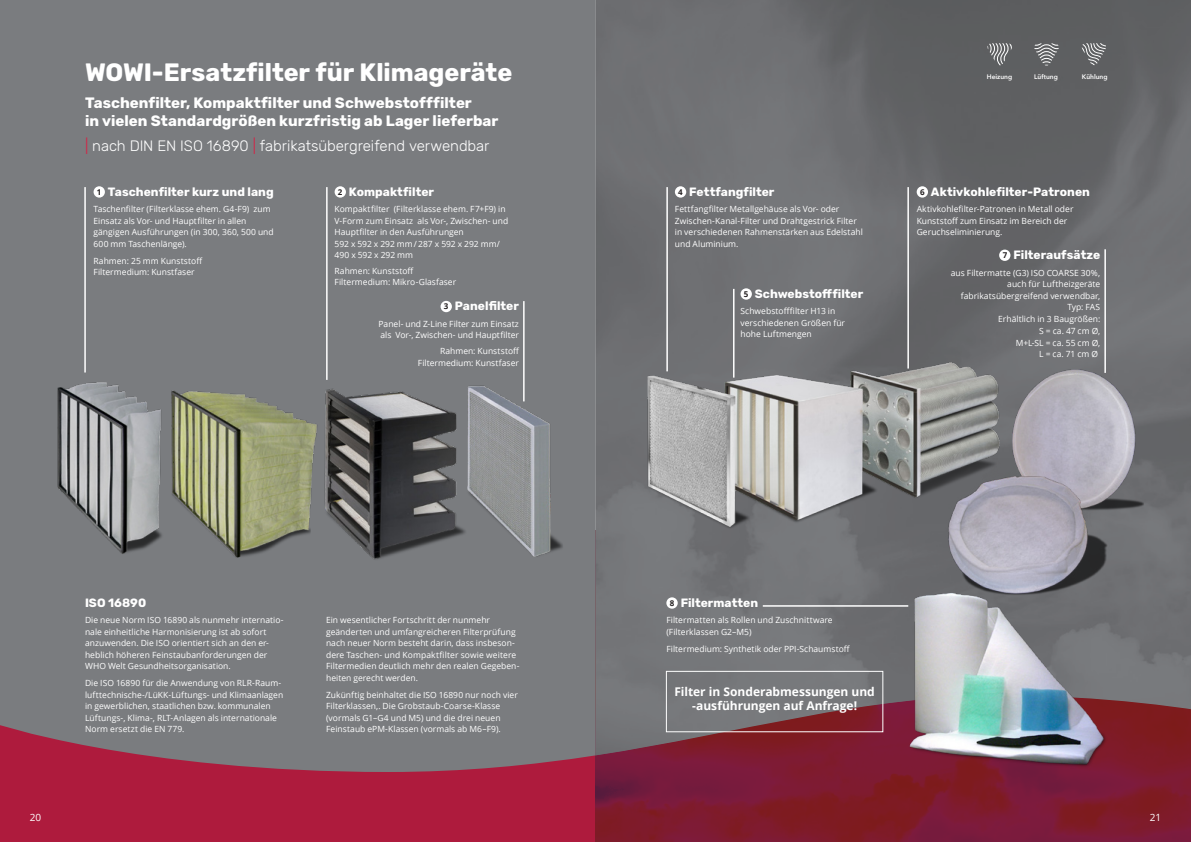
<style>
.page{position:relative;width:1191px;height:842px;background:#fff}
.page>*{position:absolute;margin:0;border:0;box-sizing:border-box;transform-origin:0 0}
.t1{font:700 25px "Rubik";color:#fff}
.t2{font:700 15px/18px "Rubik";color:#fff}
.t3{font:300 15px "Rubik";letter-spacing:-.005em;color:#fff}
.t4{font:700 12px "Rubik";letter-spacing:.005em;color:#fff}
.t5{font:700 12px/14.4px "Open Sans";letter-spacing:-.005em;color:#fff;text-align:center}
.t6{font:10px "Open Sans";color:#fff}
.t7{font:8.5px/11.5px "Open Sans";letter-spacing:.005em;color:#fff}
.t8{font:600 6.6px "Avenir Next";color:#fff}
.t9{font:700 4.6px "Rubik";color:#fff}
.s1{color:#da1e42}
.s2{font-family:"Open Sans";font-size:8px;color:#231f20}
</style>
<div class="page">
<div style="left:0;top:531px;width:595px;height:311px;background:#ae1b3d"></div>
<img style="left:595px;top:755px;width:596px;height:87px">
<div style="left:0;top:0;width:595px;height:772px;background:#7a7c7f"></div>
<img style="left:595px;top:0;width:596px;height:755px">
<svg style="left:987px;top:43px;width:24px;height:22px"></svg>
<svg style="left:1034px;top:43px;width:24px;height:23px"></svg>
<svg style="left:1081px;top:43px;width:25px;height:22px"></svg>
<img style="left:54px;top:345px;width:265px;height:219px">
<img style="left:444px;top:364px;width:120px;height:227px">
<img style="left:316px;top:356px;width:160px;height:227px">
<img style="left:1030px;top:364px;width:113px;height:163px">
<img style="left:645px;top:340px;width:385px;height:190px">
<img style="left:944px;top:458px;width:167px;height:120px">
<hr style="left:1104px;top:249px;width:2px;height:124px;background:#fff">
<div style="left:999px;top:250px;width:11px;height:11px;background:#fff;border-radius:50%"></div>
<img style="left:901px;top:578px;width:218px;height:196px">
<hr style="left:84px;top:187px;width:2px;height:185px;background:#fff">
<hr style="left:523px;top:301px;width:1px;height:100px;background:#fff">
<hr style="left:326px;top:187px;width:1px;height:193px;background:#fff">
<div style="left:94px;top:186px;width:11px;height:12px;background:#fff;border-radius:50%"></div>
<div style="left:334px;top:186px;width:12px;height:12px;background:#fff;border-radius:50%"></div>
<div style="left:440px;top:301px;width:12px;height:11px;background:#fff;border-radius:50%"></div>
<hr style="left:666px;top:187px;width:2px;height:184px;background:#fff">
<hr style="left:907px;top:187px;width:2px;height:182px;background:#fff">
<hr style="left:733px;top:289px;width:1px;height:89px;background:#fff">
<div style="left:916px;top:186px;width:12px;height:12px;background:#fff;border-radius:50%"></div>
<div style="left:740px;top:288px;width:12px;height:12px;background:#fff;border-radius:50%"></div>
<div style="left:675px;top:186px;width:11px;height:12px;background:#fff;border-radius:50%"></div>
<hr style="left:763px;top:605px;width:145px;height:2px;background:#fff">
<div style="left:666px;top:671px;width:217px;height:61px;border:1px solid #fff"></div>
<div style="left:666px;top:597px;width:11px;height:12px;background:#fff;border-radius:50%"></div>
<h1 class="t1" style="left:85px;top:58px;width:429px">WOWI-Ersatzfilter für Klimageräte</h1>
<h2 class="t2" style="left:85px;top:94px;width:415px">Taschenfilter, Kompaktfilter und Schwebstofffilter<br>in vielen Standardgrößen kurzfristig ab Lager lieferbar</h2>
<h2 class="t3" style="left:85px;top:137px;width:406px"><span class="s1">|</span> nach DIN EN ISO 16890 <span class="s1">|</span> fabrikatsübergreifend verwendbar</h2>
<h3 class="t4" style="left:97px;top:184px;width:178px"><span class="s2">1</span> Taschenfilter kurz und lang</h3>
<p class="t7" style="left:94px;top:203px;width:182px">Taschenfilter (Filterklasse ehem. G4-F9) zum Einsatz als Vor- und Hauptfilter in allen gängigen Ausführungen (in 300, 360, 500 und 600 mm Taschenlänge).</p>
<p class="t7" style="left:94px;top:255px;width:110px">Rahmen: 25 mm Kunststoff<br>Filtermedium: Kunstfaser</p>
<h3 class="t4" style="left:338px;top:184px;width:98px"><span class="s2">2</span> Kompaktfilter</h3>
<p class="t7" style="left:334px;top:203px;width:175px">Kompaktfilter (Filterklasse ehem. F7+F9) in V-Form zum Einsatz als Vor-, Zwischen- und Hauptfilter in den Ausführungen<br>592 x 592 x 292 mm / 287 x 592 x 292 mm/ 490 x 592 x 292 mm</p>
<p class="t7" style="left:334px;top:265px;width:123px">Rahmen: Kunststoff<br>Filtermedium: Mikro-Glasfaser</p>
<h3 class="t4" style="left:444px;top:299px;width:77px"><span class="s2">3</span> Panelfilter</h3>
<p class="t7" style="left:378px;top:318px;width:142px">Panel- und Z-Line Filter zum Einsatz als Vor-, Zwischen- und Hauptfilter</p>
<p class="t7" style="left:418px;top:345px;width:103px;text-align:right">Rahmen: Kunststoff<br>Filtermedium: Kunstfaser</p>
<h3 class="t4" style="left:85px;top:595px;width:63px">ISO 16890</h3>
<p class="t7" style="left:85px;top:614px;width:199px">Die neue Norm ISO 16890 als nunmehr internatio&shy;nale einheitliche Harmonisierung ist ab sofort anzuwenden. Die ISO orientiert sich an den er&shy;heblich höheren Feinstaubanforderungen der WHO Welt Gesundheitsorganisation.</p>
<p class="t7" style="left:85px;top:677px;width:200px">Die ISO 16890 für die Anwendung von RLR-Raum&shy;lufttechnische-/LüKK-Lüftungs- und Klimaanlagen in gewerblichen, staatlichen bzw. kommunalen Lüftungs-, Klima-, RLT-Anlagen als internationale Norm ersetzt die EN 779.</p>
<p class="t7" style="left:326px;top:614px;width:194px">Ein wesentlicher Fortschritt der nunmehr geänderten und umfangreicheren Filterprüfung nach neuer Norm besteht darin, dass insbeson&shy;dere Taschen- und Kompaktfilter sowie weitere Filtermedien deutlich mehr den realen Gegeben&shy;heiten gerecht werden.</p>
<p class="t7" style="left:326px;top:689px;width:193px">Zukünftig beinhaltet die ISO 16890 nur noch vier Filterklassen,. Die Grobstaub-Coarse-Klasse (vormals G1–G4 und M5) und die drei neuen Feinstaub ePM-Klassen (vormals ab M6–F9).</p>
<h3 class="t4" style="left:678px;top:184px;width:98px"><span class="s2">4</span> Fettfangfilter</h3>
<p class="t7" style="left:675px;top:203px;width:189px">Fettfangfilter Metallgehäuse als Vor- oder Zwischen-Kanal-Filter und Drahtgestrick Filter in verschiedenen Rahmenstärken aus Edelstahl und Aluminium.</p>
<h3 class="t4" style="left:744px;top:286px;width:121px"><span class="s2">5</span> Schwebstofffilter</h3>
<p class="t7" style="left:740px;top:305px;width:106px">Schwebstofffilter H13 in verschiedenen Größen für hohe Luftmengen</p>
<p class="t9" style="left:998px;top:72px;width:20px">Lüftung</p>
<p class="t9" style="left:1044px;top:72px;width:14px">Klima</p>
<p class="t8" style="left:1082px;top:71px;width:27px">Kühlung</p>
<p class="t9" style="left:1084px;top:72px;width:21px">Kühlung</p>
<p class="t9" style="left:994px;top:73px;width:20px">Heizung</p>
<p class="t9" style="left:1033px;top:73px;width:20px">Lüftung</p>
<p class="t9" style="left:990px;top:73px;width:20px">Heizung</p>
<p class="t9" style="left:1037px;top:73px;width:20px">Lüftung</p>
<p class="t9" style="left:1079px;top:73px;width:14px">Klima</p>
<p class="t9" style="left:1083px;top:73px;width:14px">Klima</p>
<p class="t8" style="left:1034px;top:71px;width:25px">Lüftung</p>
<p class="t8" style="left:987px;top:71px;width:27px">Heizung</p>
<h3 class="t4" style="left:920px;top:184px;width:171px"><span class="s2">6</span> Aktivkohlefilter-Patronen</h3>
<p class="t7" style="left:916px;top:203px;width:158px">Aktivkohlefilter-Patronen in Metall oder<br>Kunststoff zum Einsatz im Bereich der<br>Geruchseliminierung.</p>
<h3 class="t4" style="left:1002px;top:248px;width:99px"><span class="s2">7</span> Filteraufsätze</h3>
<p class="t7" style="left:950px;top:266px;width:151px;text-align:right">aus Filtermatte (G3) ISO COARSE 30%, auch für Luftheizgeräte fabrikatsübergreifend verwendbar,<br>Typ: FAS<br>Erhältlich in 3 Baugrößen:</p>
<p class="t7" style="left:1015px;top:325px;width:86px;text-align:right">S = ca. 47 cm Ø,<br>M+L-SL = ca. 55 cm Ø,<br>L = ca. 71 cm Ø</p>
<h3 class="t4" style="left:670px;top:595px;width:90px"><span class="s2">8</span> Filtermatten</h3>
<p class="t7" style="left:666px;top:614px;width:168px">Filtermatten als Rollen und Zuschnittware (Filterklassen G2–M5)</p>
<p class="t7" style="left:666px;top:643px;width:185px">Filtermedium: Synthetik oder PPI-Schaumstoff</p>
<h3 class="t5" style="left:674px;top:684px;width:202px">Filter in Sonderabmessungen und -ausführungen auf Anfrage!</h3>
<p class="t6" style="left:30px;top:811px;width:13px">20</p>
<p class="t6" style="left:1149px;top:811px;width:13px">21</p>
</div>
